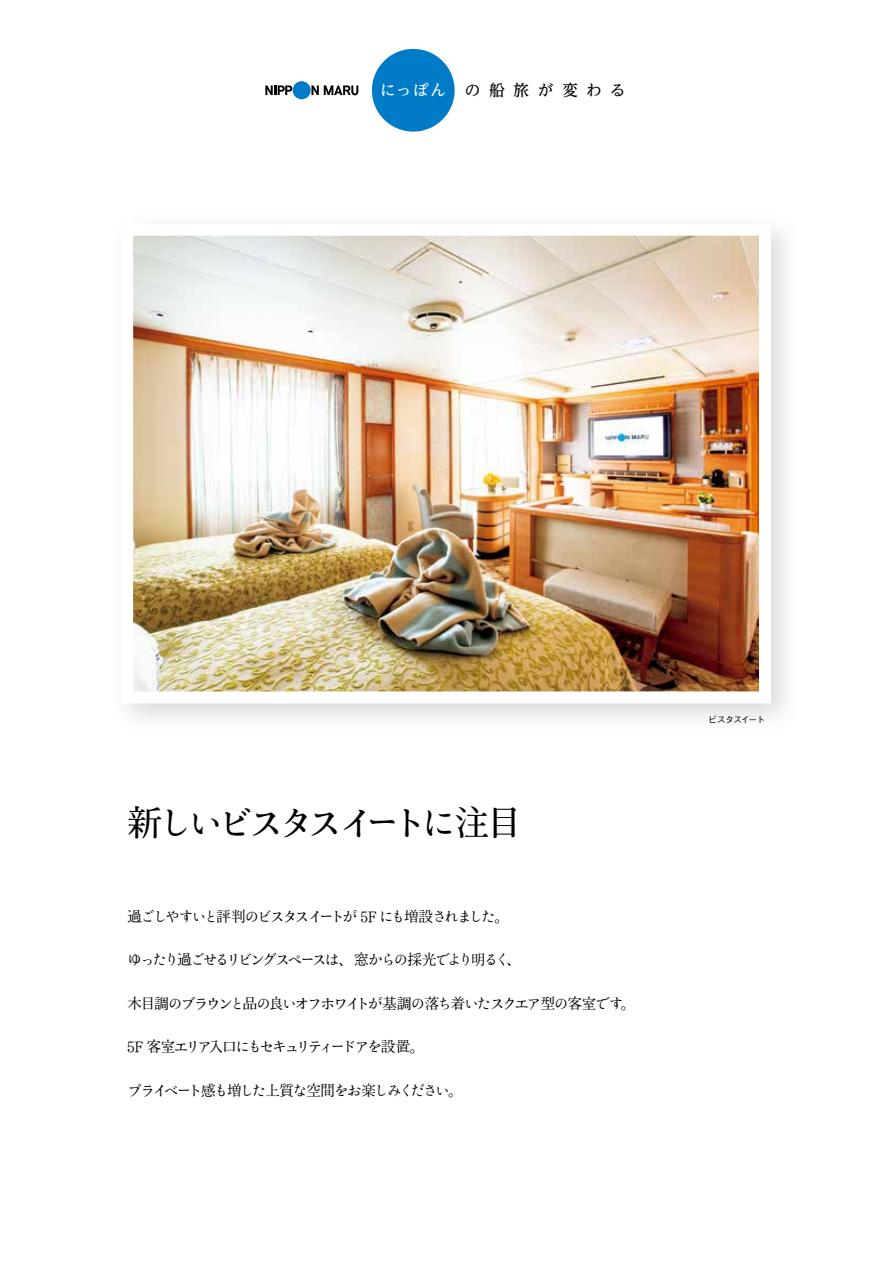
<style>
.page{position:relative;width:893px;height:1263px;background:#fff}
.page>*{position:absolute;margin:0;border:0;box-sizing:border-box;transform-origin:0 0}
.t1{font:36px "OT NIS Smin 4 SM";letter-spacing:-.17em;color:#000}
.t2{font:500 15.75px "UD Reimin Pr 6";letter-spacing:.51em;color:#000}
.t3{font:15px "OT NIS Smin 3 SM";letter-spacing:-.15em;color:#000}
.t4{font:15px "OT NIS Smin 3 SM";letter-spacing:-.13em;color:#000}
.t5{font:15px "OT NIS Smin 3 SM";letter-spacing:-.185em;color:#000}
.t6{font:500 9px "Gothic BBB Pr 5";letter-spacing:-.12em;color:#000}
.s1{color:#fff}
</style>
<div class="page">
<img style="left:126px;top:48px;width:661px;height:671px">
<p class="t2" style="left:380px;top:77px;width:247px"><span class="s1">にっぽん</span> の船旅が変わる</p>
<h1 class="t1" style="left:127px;top:804px;width:397px">新しいビスタスイートに注目</h1>
<p class="t3" style="left:127px;top:908px;width:384px">過ごしやすいと評判のビスタスイートが 5F にも増設されました。</p>
<p class="t3" style="left:127px;top:952px;width:396px">ゆったり過ごせるリビングスペースは、窓からの採光でより明るく、</p>
<p class="t4" style="left:127px;top:995px;width:510px">木目調のブラウンと品の良いオフホワイトが基調の落ち着いたスクエア型の客室です。</p>
<p class="t5" style="left:127px;top:1039px;width:300px">5F 客室エリア入口にもセキュリティードアを設置。</p>
<p class="t3" style="left:127px;top:1082px;width:338px">プライベート感も増した上質な空間をお楽しみください。</p>
<p class="t6" style="left:708px;top:712px;width:58px">ビスタスイート</p>
</div>
